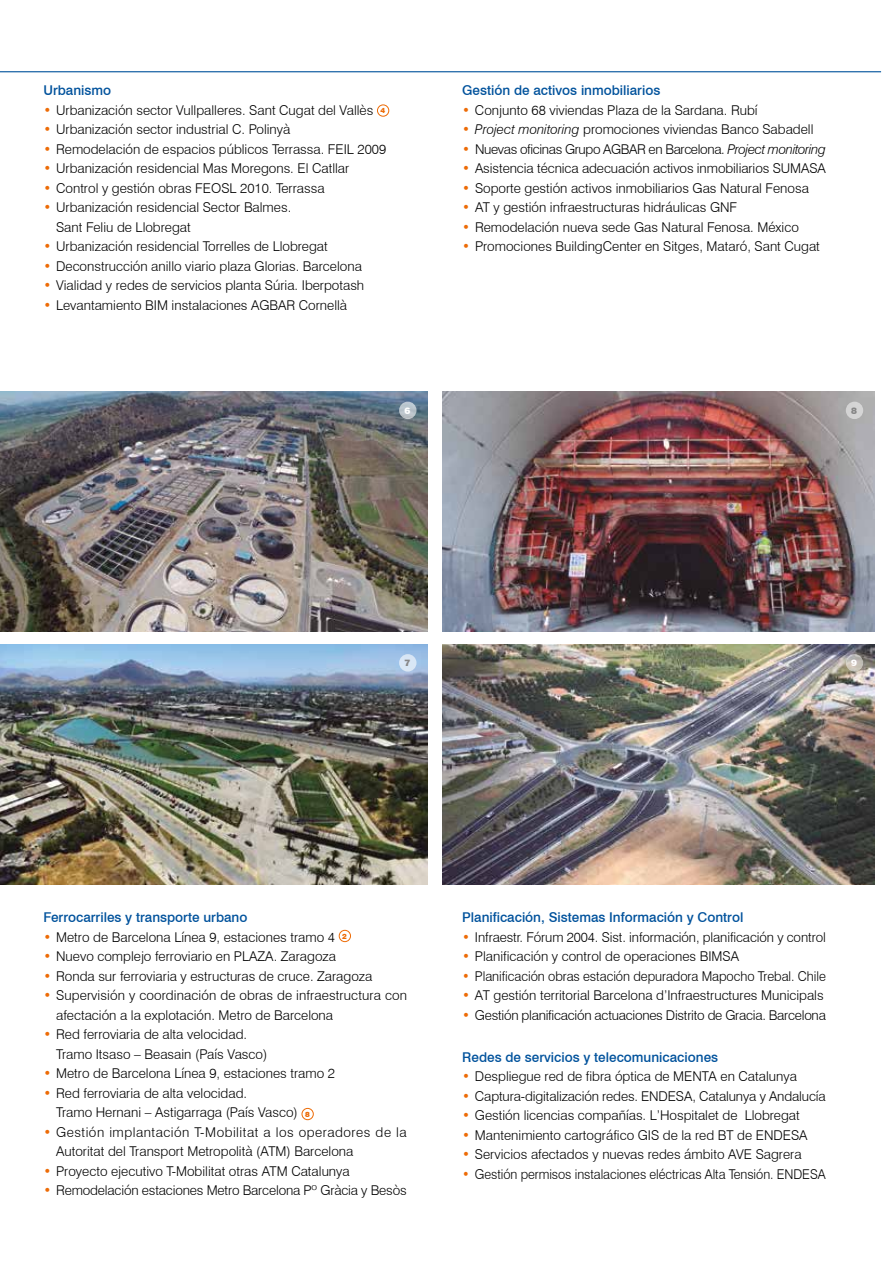
<style>
.page{position:relative;width:893px;height:1263px;background:#fff}
.page>*{position:absolute;margin:0;border:0;box-sizing:border-box;transform-origin:0 0}
.t1{font:300 13.5px/19.5px "Swiss 721 BT";color:#000}
.t2{font:500 13.5px "Swiss 721 BT";color:#00529c}
.t3{font:300 13.5px/19.5px "Swiss 721 BT";letter-spacing:.02em;color:#000}
.t4{font:300 13.5px "Swiss 721 BT";letter-spacing:-.02em;color:#000}
.t5{font:300 13.5px "Swiss 721 BT";color:#000;scale:.95 1}
.t6{font:300 13.5px "Swiss 721 BT";color:#000;scale:.96 1}
.t7{font:300 13.5px "Swiss 721 BT";letter-spacing:-.025em;color:#000}
.t8{font:900 9px "Swiss 721 BT";color:#fff}
.t9{font:900 9px "Swiss 721 BT";color:#878787}
.t10{font:900 7.2px "Swiss 721 BT";color:#ed6b06}
.s1{color:#ed6b06}
.s2{font-style:italic;color:#ed6b06}
.s3{font-style:italic}
</style>
<div class="page">
<img style="left:0;top:644px;width:427px;height:240px">
<img style="left:442px;top:644px;width:433px;height:240px">
<hr style="left:0;top:71px;width:881px;height:1px;background:#00529c">
<img style="left:0;top:391px;width:427px;height:240px">
<div style="left:399px;top:402px;width:17px;height:17px;background:#bac5cc;border-radius:50%"></div>
<div style="left:399px;top:654px;width:17px;height:17px;background:#d8e7f5;border-radius:50%"></div>
<img style="left:442px;top:391px;width:433px;height:240px">
<div style="left:846px;top:402px;width:17px;height:17px;background:#d5d5d5;border-radius:50%"></div>
<svg style="left:846px;top:654px;width:17px;height:17px"></svg>
<div style="left:377px;top:105px;width:12px;height:12px;border:1px solid #ed6b06;border-radius:50%"></div>
<div style="left:339px;top:930px;width:12px;height:12px;border:1px solid #ed6b06;border-radius:50%"></div>
<div style="left:302px;top:1108px;width:12px;height:12px;border:1px solid #ed6b06;border-radius:50%"></div>
<p class="t2" style="left:43px;top:82px;width:69px">Urbanismo</p>
<p class="t1" style="left:43px;top:100px;width:332px"><span class="s1">•</span> Urbanización sector Vullpalleres. Sant Cugat del Vallès</p>
<p class="t1" style="left:43px;top:120px;width:249px"><span class="s1">•</span> Urbanización sector industrial C. Polinyà</p>
<p class="t1" style="left:43px;top:139px;width:344px"><span class="s1">•</span> Remodelación de espacios públicos Terrassa. FEIL 2009</p>
<p class="t1" style="left:43px;top:159px;width:307px"><span class="s1">•</span> Urbanización residencial Mas Moregons. El Catllar</p>
<p class="t1" style="left:43px;top:178px;width:283px"><span class="s1">•</span> Control y gestión obras FEOSL 2010. Terrassa</p>
<p class="t1" style="left:56px;top:198px;width:237px;text-indent:-13px"><span class="s1">•</span> Urbanización residencial Sector Balmes.<br>Sant Feliu de Llobregat</p>
<p class="t1" style="left:43px;top:237px;width:286px"><span class="s1">•</span> Urbanización residencial Torrelles de Llobregat</p>
<p class="t1" style="left:43px;top:256px;width:320px"><span class="s1">•</span> Deconstrucción anillo viario plaza Glorias. Barcelona</p>
<p class="t1" style="left:43px;top:276px;width:322px"><span class="s1">•</span> Vialidad y redes de servicios planta Súria. Iberpotash</p>
<p class="t1" style="left:43px;top:295px;width:305px"><span class="s1">•</span> Levantamiento BIM instalaciones AGBAR Cornellà</p>
<p class="t10" style="left:381px;top:106px;width:6px">4</p>
<p class="t8" style="left:404px;top:405px;width:7px">6</p>
<p class="t2" style="left:462px;top:82px;width:200px">Gestión de activos inmobiliarios</p>
<p class="t1" style="left:462px;top:100px;width:297px"><span class="s1">•</span> Conjunto 68 viviendas Plaza de la Sardana. Rubí</p>
<p class="t1" style="left:462px;top:120px;width:353px"><span class="s2">•</span> <span class="s3">Project monitoring</span> promociones viviendas Banco Sabadell</p>
<p class="t7" style="left:462px;top:141px;width:365px"><span class="s1">•</span> Nuevas oficinas Grupo AGBAR en Barcelona. <span class="s3">Project monitoring</span></p>
<p class="t1" style="left:462px;top:159px;width:365px"><span class="s1">•</span> Asistencia técnica adecuación activos inmobiliarios SUMASA</p>
<p class="t1" style="left:462px;top:178px;width:348px"><span class="s1">•</span> Soporte gestión activos inmobiliarios Gas Natural Fenosa</p>
<p class="t1" style="left:462px;top:198px;width:277px"><span class="s1">•</span> AT y gestión infraestructuras hidráulicas GNF</p>
<p class="t1" style="left:462px;top:217px;width:338px"><span class="s1">•</span> Remodelación nueva sede Gas Natural Fenosa. México</p>
<p class="t1" style="left:462px;top:237px;width:359px"><span class="s1">•</span> Promociones BuildingCenter en Sitges, Mataró, Sant Cugat</p>
<p class="t9" style="left:851px;top:405px;width:7px">8</p>
<p class="t9" style="left:404px;top:658px;width:7px">7</p>
<p class="t8" style="left:851px;top:658px;width:7px">9</p>
<p class="t2" style="left:43px;top:909px;width:206px">Ferrocarriles y transporte urbano</p>
<p class="t1" style="left:43px;top:927px;width:293px"><span class="s1">•</span> Metro de Barcelona Línea 9, estaciones tramo 4</p>
<p class="t1" style="left:43px;top:946px;width:294px"><span class="s1">•</span> Nuevo complejo ferroviario en PLAZA. Zaragoza</p>
<p class="t1" style="left:43px;top:966px;width:330px"><span class="s1">•</span> Ronda sur ferroviaria y estructuras de cruce. Zaragoza</p>
<p class="t1" style="left:56px;top:985px;width:352px;text-indent:-13px"><span class="s1">•</span> Supervisión y coordinación de obras de infraestructura con afectación a la explotación. Metro de Barcelona</p>
<p class="t1" style="left:56px;top:1024px;width:213px;text-indent:-13px"><span class="s1">•</span> Red ferroviaria de alta velocidad.<br>Tramo Itsaso – Beasain (País Vasco)</p>
<p class="t1" style="left:43px;top:1063px;width:293px"><span class="s1">•</span> Metro de Barcelona Línea 9, estaciones tramo 2</p>
<p class="t1" style="left:56px;top:1083px;width:243px;text-indent:-13px"><span class="s1">•</span> Red ferroviaria de alta velocidad.<br>Tramo Hernani – Astigarraga (País Vasco)</p>
<p class="t3" style="left:56px;top:1122px;width:352px;text-indent:-13px"><span class="s1">•</span> Gestión implantación T-Mobilitat a los operadores de la<br>Autoritat del Transport Metropolità (ATM) Barcelona</p>
<p class="t1" style="left:43px;top:1161px;width:308px"><span class="s1">•</span> Proyecto ejecutivo T-Mobilitat otras ATM Catalunya</p>
<p class="t1" style="left:43px;top:1180px;width:365px"><span class="s1">•</span> Remodelación estaciones Metro Barcelona Pº Gràcia y Besòs</p>
<p class="t10" style="left:342px;top:932px;width:6px">2</p>
<p class="t10" style="left:305px;top:1110px;width:6px">8</p>
<p class="t2" style="left:462px;top:909px;width:283px">Planificación, Sistemas Información y Control</p>
<p class="t1" style="left:462px;top:927px;width:365px"><span class="s1">•</span> Infraestr. Fórum 2004. Sist. información, planificación y control</p>
<p class="t1" style="left:462px;top:946px;width:278px"><span class="s1">•</span> Planificación y control de operaciones BIMSA</p>
<p class="t6" style="left:462px;top:968px;width:380px"><span class="s1">•</span> Planificación obras estación depuradora Mapocho Trebal. Chile</p>
<p class="t1" style="left:462px;top:985px;width:363px"><span class="s1">•</span> AT gestión territorial Barcelona d’Infraestructures Municipals</p>
<p class="t4" style="left:462px;top:1007px;width:365px"><span class="s1">•</span> Gestión planificación actuaciones Distrito de Gracia. Barcelona</p>
<p class="t2" style="left:462px;top:1049px;width:257px">Redes de servicios y telecomunicaciones</p>
<p class="t1" style="left:462px;top:1066px;width:336px"><span class="s1">•</span> Despliegue red de fibra óptica de MENTA en Catalunya</p>
<p class="t1" style="left:462px;top:1086px;width:365px"><span class="s1">•</span> Captura-digitalización redes. ENDESA, Catalunya y Andalucía</p>
<p class="t1" style="left:462px;top:1105px;width:339px"><span class="s1">•</span> Gestión licencias compañías. L’Hospitalet de Llobregat</p>
<p class="t1" style="left:462px;top:1125px;width:347px"><span class="s1">•</span> Mantenimiento cartográfico GIS de la red BT de ENDESA</p>
<p class="t1" style="left:462px;top:1144px;width:341px"><span class="s1">•</span> Servicios afectados y nuevas redes ámbito AVE Sagrera</p>
<p class="t5" style="left:462px;top:1166px;width:384px"><span class="s1">•</span> Gestión permisos instalaciones eléctricas Alta Tensión. ENDESA</p>
</div>
